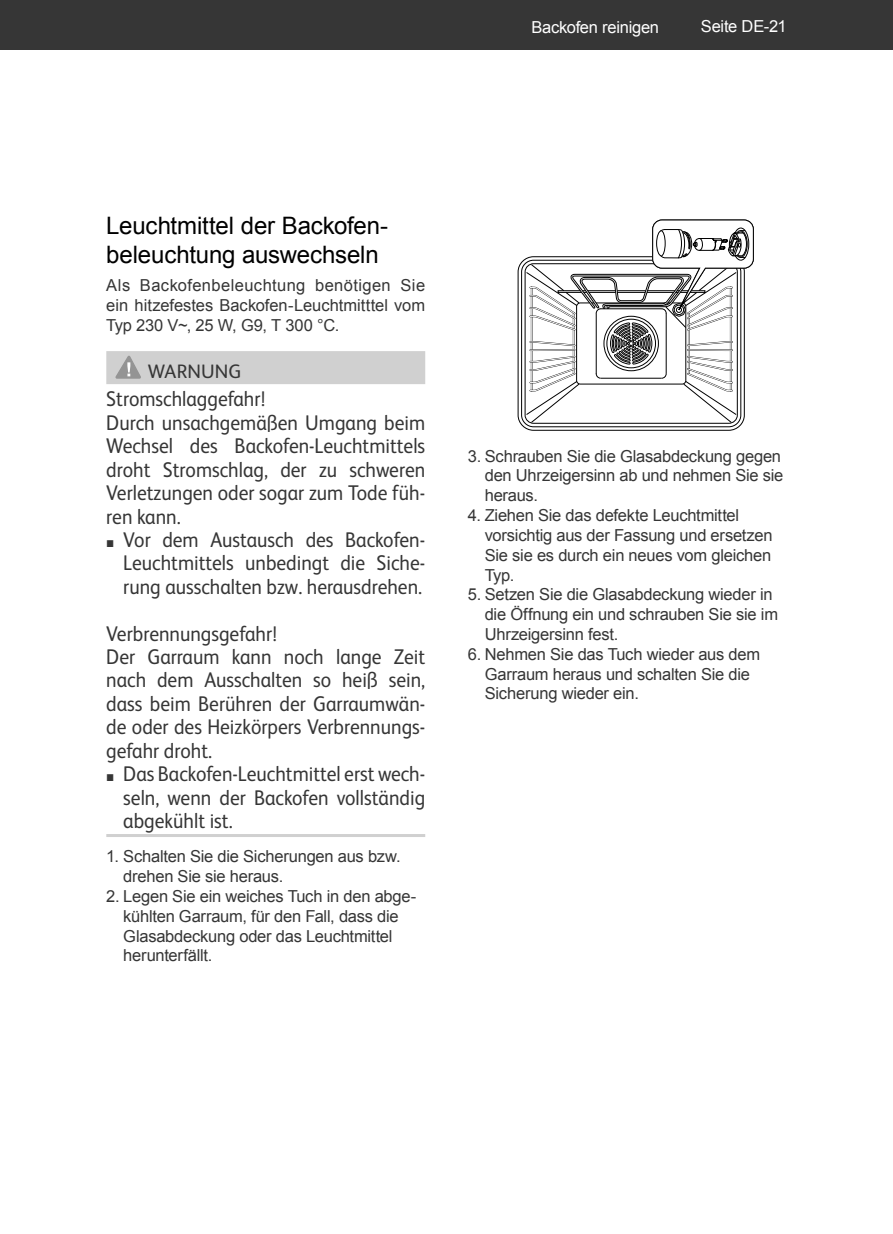
<style>
.page{position:relative;width:893px;height:1234px;background:#fff}
.page>*{position:absolute;margin:0;border:0;box-sizing:border-box;transform-origin:0 0}
.t1{font:24px/28.8px "Arial";letter-spacing:-.01em;color:#000}
.t2{font:21.3px/23.4px "FS Albert";color:#363636;scale:.92 1}
.t3{font:19.5px "FS Albert";letter-spacing:.005em;color:#363636}
.t4{font:16.5px/19.8px "Arial";letter-spacing:-.015em;color:#363636}
.t5{font:16.5px "Arial";letter-spacing:-.015em;color:#fff}
.s1{font-family:"Arial";font-size:14.7px}
</style>
<div class="page">
<div style="left:0;top:0;width:893px;height:50px;background:#363636"></div>
<div style="left:106px;top:351px;width:319px;height:33px;background:#d0d0d0"></div>
<hr style="left:106px;top:833px;width:319px;height:3px;background:#d0d0d0">
<svg style="left:116px;top:355px;width:25px;height:24px"></svg>
<svg style="left:526px;top:219px;width:228px;height:203px"></svg>
<p class="t5" style="left:531px;top:18px;width:129px">Backofen reinigen</p>
<p class="t5" style="left:701px;top:17px;width:87px">Seite DE-21</p>
<h1 class="t1" style="left:106px;top:211px;width:283px">Leuchtmittel der Backofen&shy;beleuchtung aus wech seln</h1>
<p class="t4" style="left:106px;top:276px;width:320px;text-align:justify">Als Backofenbeleuchtung benötigen Sie ein hitzefestes Back ofen-Leuchtmitttel vom Typ 230 V~, 25 W, G9, T 300 °C.</p>
<p class="t3" style="left:148px;top:363px;width:95px">WARNUNG</p>
<p class="t2" style="left:106px;top:389px;width:348px">Stromschlaggefahr!<br>Durch unsachgemäßen Umgang beim<br>Wechsel des Back ofen-Leuchtmittels droht Stromschlag, der zu schweren<br>Verletzungen oder sogar zum Tode füh&shy;ren kann.</p>
<p class="t2" style="left:123px;top:529px;width:330px;text-align:justify;text-indent:-17px"><span class="s1">■</span> Vor dem Austausch des Back ofen-Leuchtmittels unbedingt die Si che&shy;run g aus schalten bzw. herausdrehen.</p>
<p class="t2" style="left:106px;top:623px;width:348px">Verbrennungsgefahr!<br>Der Garraum kann noch lange Zeit nach dem Ausschalten so heiß sein, dass beim Berühren der Garraumwän&shy;de oder des Heizkörpers Verbrennungs&shy;gefahr droht.</p>
<p class="t2" style="left:123px;top:763px;width:330px;text-align:justify;text-indent:-17px"><span class="s1">■</span> Das Back ofen-Leuchtmittel erst wech&shy;seln, wenn der Backofen vollständig abgekühlt ist.</p>
<p class="t4" style="left:123px;top:846px;width:279px;text-indent:-17px">1. Schalten Sie die Sicherungen aus bzw. drehen Sie sie heraus.</p>
<p class="t4" style="left:123px;top:886px;width:295px;text-indent:-17px">2. Legen Sie ein weiches Tuch in den abge&shy;kühlten Garraum, für den Fall, dass die Glas ab de c kung oder das Leuchtmittel<br>he runterfällt.</p>
<p class="t4" style="left:485px;top:446px;width:300px;text-indent:-17px">3. Schrauben Sie die Glasabdeckung gegen den Uhrzeigersinn ab und nehmen Sie sie heraus.</p>
<p class="t4" style="left:485px;top:505px;width:289px;text-indent:-17px">4. Ziehen Sie das defekte Leuchtmittel vorsichtig aus der Fas sung und ersetzen<br>Sie sie es durch ein neues vom gleichen<br>Typ.</p>
<p class="t4" style="left:485px;top:584px;width:295px;text-indent:-17px">5. Setzen Sie die Glasabdeckung wieder in die Öffnung ein und schrauben Sie sie im<br>Uhrzeigersinn fest.</p>
<p class="t4" style="left:485px;top:644px;width:277px;text-indent:-17px">6. Nehmen Sie das Tuch wieder aus dem<br>Garraum heraus und schalten Sie die<br>Sicherung wieder ein.</p>
</div>
